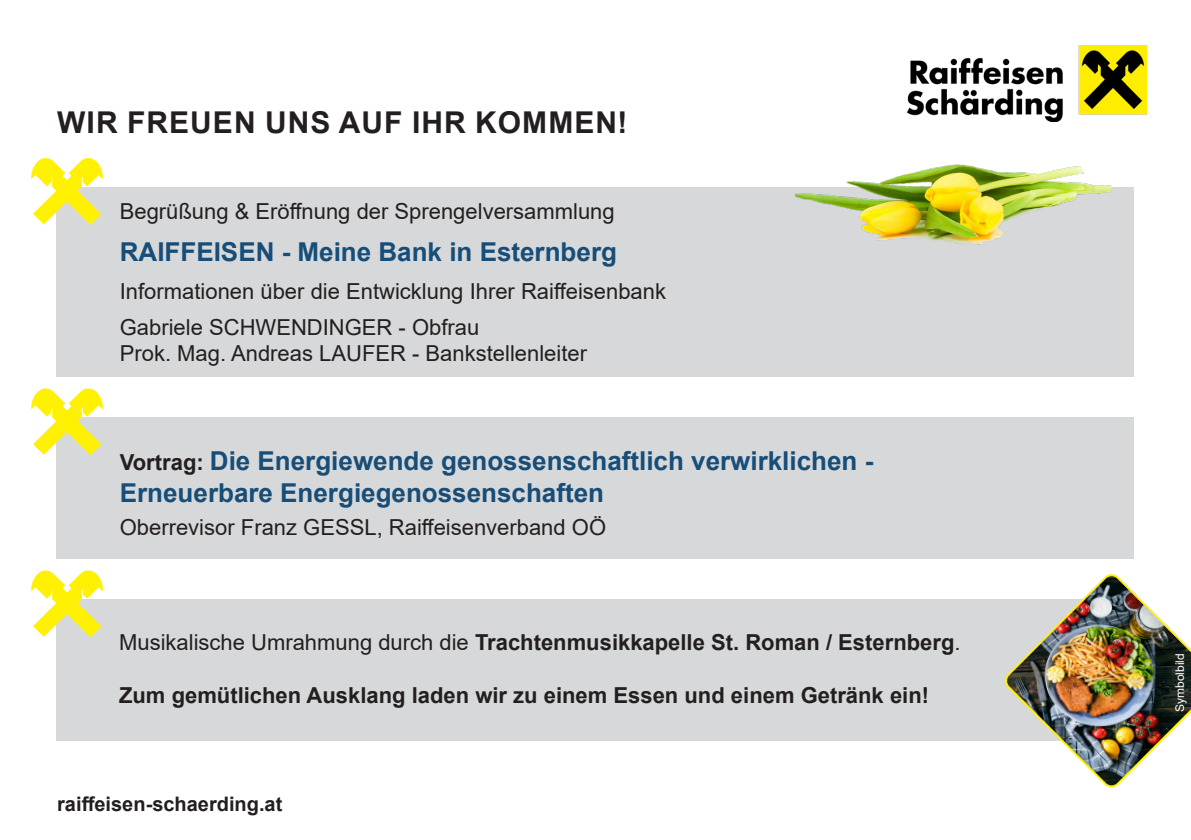
<style>
.page{position:relative;width:1191px;height:840px;background:#fff}
.page>*{position:absolute;margin:0;border:0;box-sizing:border-box;transform-origin:0 0}
.t1{font:700 30px "Arial";letter-spacing:.035em;color:#231f20}
.t2{font:700 26px/31.2px "Arial";color:#174d77}
.t3{font:22px/36.4px "Arial";color:#231f20}
.t4{font:700 22px "Arial";color:#231f20}
.t5{font:700 20px "Arial";color:#231f20}
.t6{font:12px "Arial";color:#fff}
.s1{font-size:22px;color:#231f20}
.s2{font-weight:400}
</style>
<div class="page">
<div style="left:57px;top:599px;width:1077px;height:141px;background:#d7d8da"></div>
<svg style="left:31px;top:570px;width:72px;height:68px"></svg>
<div style="left:57px;top:417px;width:1077px;height:141px;background:#d7d8da"></div>
<svg style="left:31px;top:388px;width:72px;height:68px"></svg>
<img style="left:907px;top:45px;width:239px;height:76px">
<div style="left:57px;top:187px;width:1077px;height:189px;background:#d7d8da"></div>
<svg style="left:31px;top:158px;width:72px;height:68px"></svg>
<img style="left:796px;top:164px;width:315px;height:81px">
<img style="left:1005px;top:574px;width:186px;height:214px">
<h1 class="t1" style="left:57px;top:101px;width:572px">WIR FREUEN UNS AUF IHR KOMMEN!</h1>
<p class="t3" style="left:120px;top:192px;width:496px">Begrüßung &amp; Eröffnung der Sprengelversammlung</p>
<p class="t2" style="left:120px;top:236px;width:498px">RAIFFEISEN - Meine Bank in Esternberg</p>
<p class="t3" style="left:120px;top:272px;width:548px">Informationen über die Entwicklung Ihrer Raiffeisenbank<br>Gabriele SCHWENDINGER - Obfrau</p>
<p class="t3" style="left:120px;top:335px;width:469px">Prok. Mag. Andreas LAUFER - Bankstellenleiter</p>
<p class="t2" style="left:120px;top:445px;width:755px"><span class="s1">Vortrag:</span> Die Energiewende genossenschaftlich verwirklichen -<br>Erneuerbare Energiegenossenschaften</p>
<p class="t3" style="left:120px;top:508px;width:488px">Oberrevisor Franz GESSL, Raiffeisenverband OÖ</p>
<p class="t4" style="left:119px;top:626px;width:843px"><span class="s2">Musikalische Umrahmung durch die</span> Trachtenmusikkapelle St. Roman / Esternberg<span class="s2">.</span></p>
<p class="t4" style="left:119px;top:679px;width:811px">Zum gemütlichen Ausklang laden wir zu einem Essen und einem Getränk ein!</p>
<p class="t5" style="left:57px;top:789px;width:227px">raiffeisen-schaerding.at</p>
<p class="t6" style="left:1171px;top:711px;width:60px;rotate:-90deg">Symbolbild</p>
</div>
